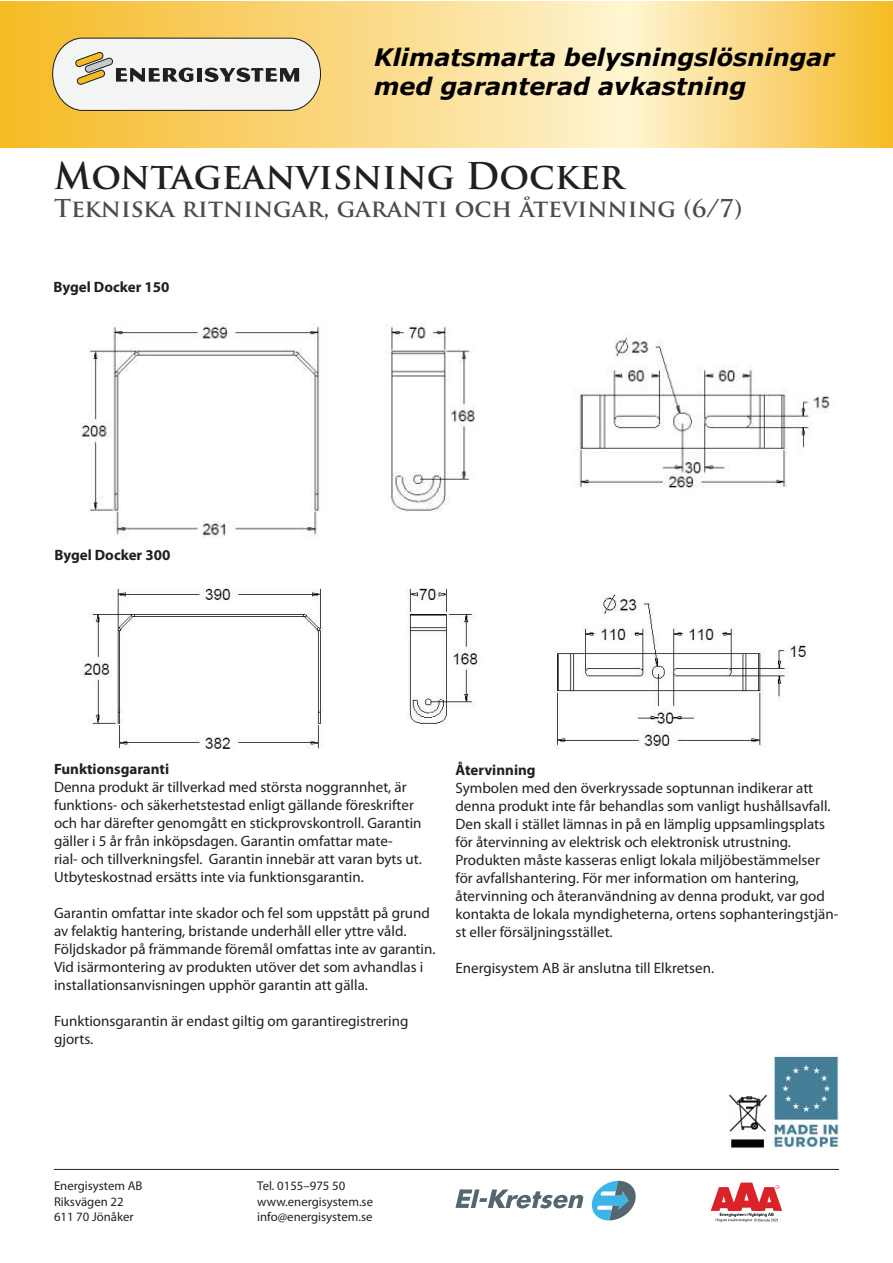
<style>
.page{position:relative;width:893px;height:1263px;background:#fff}
.page>*{position:absolute;margin:0;border:0;box-sizing:border-box;transform-origin:0 0}
.t1{font:700 36px "Trajan Pro";color:#221f1f}
.t2{font:italic 700 24px/28.8px "Verdana";color:#000}
.t3{font:700 24px "Trajan Pro";color:#4c4c4e}
.t4{font:15px/18px "Myriad Pro";color:#221f1f}
.t5{font:700 15px "Myriad Pro";color:#221f1f}
.t6{font:12.75px/15.3px "Myriad Pro";color:#221f1f}
</style>
<div class="page">
<img style="left:0;top:1px;width:893px;height:146px">
<svg style="left:52px;top:38px;width:269px;height:72px"></svg>
<img style="left:80px;top:323px;width:750px;height:215px">
<img style="left:83px;top:588px;width:724px;height:161px">
<img style="left:729px;top:1094px;width:37px;height:54px">
<img style="left:773px;top:1054px;width:66px;height:94px">
<hr style="left:54px;top:1169px;width:785px;height:1px;background:#221f1f">
<svg style="left:591px;top:1181px;width:45px;height:39px"></svg>
<svg style="left:455px;top:1189px;width:128px;height:19px"></svg>
<svg style="left:711px;top:1182px;width:71px;height:40px"></svg>
<h2 class="t2" style="left:374px;top:45px;width:462px">Klimatsmarta belysningslösningar med garanterad avkastning</h2>
<h1 class="t1" style="left:54px;top:158px;width:572px">Montageanvisning Docker</h1>
<h2 class="t3" style="left:54px;top:197px;width:690px">Tekniska ritningar, garanti och åtevinning (6/7)</h2>
<p class="t5" style="left:53px;top:278px;width:117px">Bygel Docker 150</p>
<p class="t5" style="left:54px;top:547px;width:117px">Bygel Docker 300</p>
<p class="t5" style="left:54px;top:761px;width:117px">Funktionsgaranti</p>
<p class="t4" style="left:54px;top:778px;width:369px">Denna produkt är tillverkad med största noggrannhet, är funktions- och säkerhetstestad enligt gällande föreskrifter och har därefter genomgått en stickprovskontroll. Garantin gäller i 5 år från inköpsdagen. Garantin omfattar mate-<br>rial- och tillverkningsfel. Garantin innebär att varan byts ut.<br>Utbyteskostnad ersätts inte via funktionsgarantin.</p>
<p class="t4" style="left:54px;top:904px;width:383px">Garantin omfattar inte skador och fel som uppstått på grund av felaktig hantering, bristande underhåll eller yttre våld.<br>Följdskador på främmande föremål omfattas inte av garantin.<br>Vid isärmontering av produkten utöver det som avhandlas i installationsanvisningen upphör garantin att gälla.</p>
<p class="t4" style="left:54px;top:1012px;width:356px">Funktionsgarantin är endast giltig om garantiregistrering gjorts.</p>
<p class="t5" style="left:455px;top:762px;width:82px">Återvinning</p>
<p class="t4" style="left:455px;top:780px;width:384px">Symbolen med den överkryssade soptunnan indikerar att denna produkt inte får behandlas som vanligt hushållsavfall.<br>Den skall i stället lämnas in på en lämplig uppsamlingsplats för återvinning av elektrisk och elektronisk utrustning.<br>Produkten måste kasseras enligt lokala miljöbestämmelser för avfallshantering. För mer information om hantering, återvinning och återanvändning av denna produkt, var god kontakta de lokala myndigheterna, ortens sophanteringstjän&shy;st eller försäljningsstället.</p>
<p class="t4" style="left:455px;top:960px;width:260px">Energisystem AB är anslutna till Elkretsen.</p>
<p class="t6" style="left:54px;top:1179px;width:90px">Energisystem AB<br>Riksvägen 22<br>611 70 Jönåker</p>
<p class="t6" style="left:257px;top:1179px;width:117px">Tel. 0155–975 50 www.energisystem.se info@energisystem.se</p>
</div>
